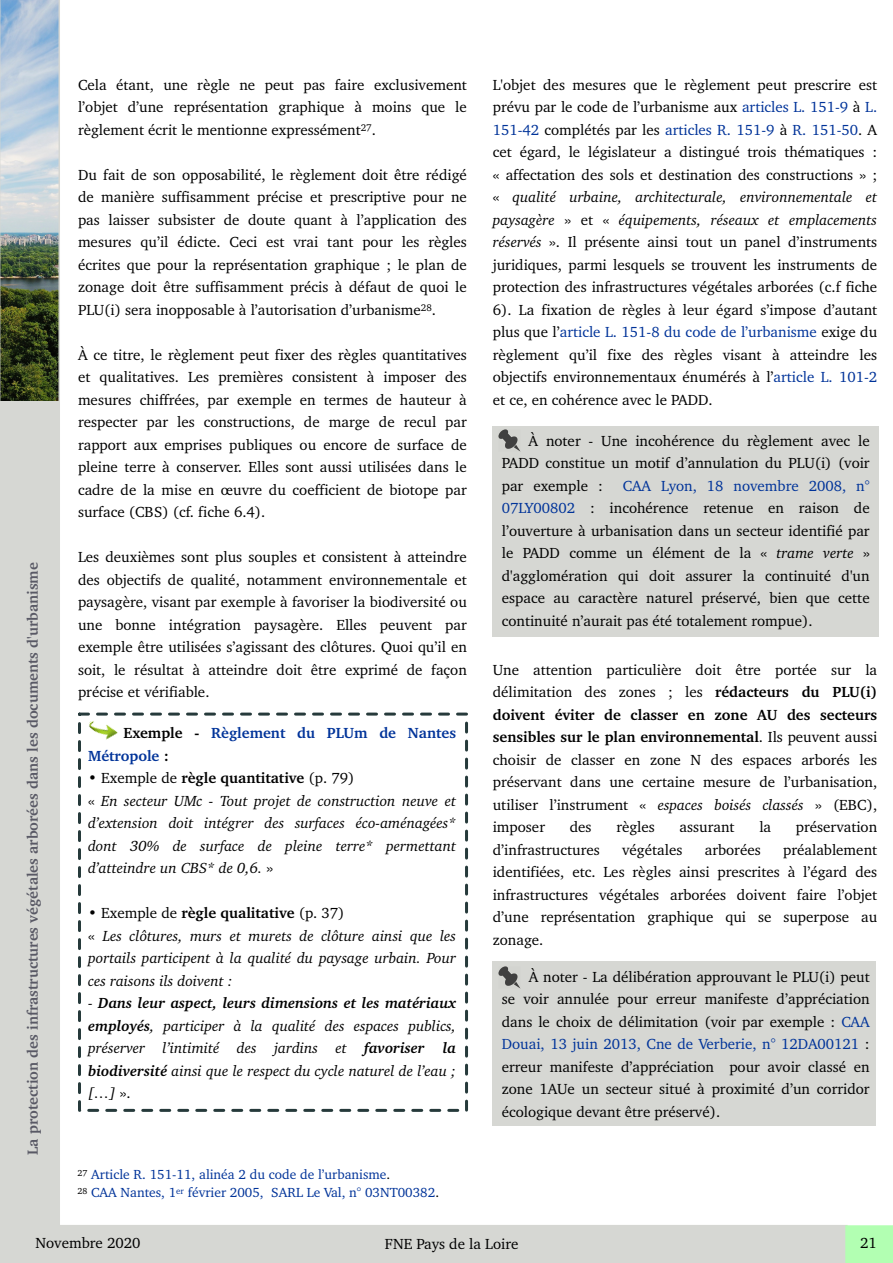
<style>
.page{position:relative;width:893px;height:1263px;background:#fff}
.page>*{position:absolute;margin:0;border:0;box-sizing:border-box;transform-origin:0 0}
.t1{font:15px/22.5px "Charter BT";color:#000;text-align:justify}
.t2{font:italic 15px/22.5px "Charter BT";color:#000}
.t3{font:700 15px "Charter BT";color:#595965}
.t4{font:700 15px/22.5px "Charter BT";color:#039}
.t5{font:13.5px/18px "Charter BT";color:#039}
.s1{color:#000}
.s2{font-style:normal}
.s3{font-weight:700;font-style:normal}
.s4{font-weight:700}
.s5{color:#039}
.s6{font-style:italic}
</style>
<div class="page">
<svg style="left:0;top:0;width:60px;height:1263px;background:#bec3bf"></svg>
<img style="left:89px;top:721px;width:29px;height:19px">
<div style="left:492px;top:962px;width:384px;height:164px;background:#d6d7d3"></div>
<img style="left:498px;top:967px;width:22px;height:21px">
<div style="left:492px;top:426px;width:386px;height:210px;background:#d6d7d3"></div>
<img style="left:499px;top:429px;width:21px;height:22px">
<div style="left:78px;top:712px;width:390px;height:400px;border:3px dashed #263a3b"></div>
<div style="left:56px;top:1225px;width:837px;height:38px;background:#d6d7d3"></div>
<p class="t3" style="left:27px;top:1155px;width:594px;rotate:-90deg">La protection des infrastructures végétales arborées dans les documents d'urbanisme</p>
<p class="t1" style="left:78px;top:74px;width:390px">Cela étant, une règle ne peut pas faire exclusivement l’objet d’une représentation graphique à moins que le règlement écrit le mentionne expressément<sup>27</sup>.</p>
<p class="t1" style="left:78px;top:164px;width:390px">Du fait de son opposabilité, le règlement doit être rédigé de manière suffisamment précise et prescriptive pour ne pas laisser subsister de doute quant à l’application des mesures qu’il édicte. Ceci est vrai tant pour les règles écrites que pour la représentation graphique ; le plan de zonage doit être suffisamment précis à défaut de quoi le PLU(i) sera inopposable à l’autorisation d’urbanisme<sup>28</sup>.</p>
<p class="t1" style="left:78px;top:344px;width:390px">À ce titre, le règlement peut fixer des règles quantitatives et qualitatives. Les premières consistent à imposer des mesures chiffrées, par exemple en termes de hauteur à respecter par les constructions, de marge de recul par rapport aux emprises publiques ou encore de surface de pleine terre à conserver. Elles sont aussi utilisées dans le cadre de la mise en œuvre du coefficient de biotope par surface (CBS) (cf. fiche 6.4).</p>
<p class="t1" style="left:78px;top:547px;width:390px">Les deuxièmes sont plus souples et consistent à atteindre des objectifs de qualité, notamment environnementale et paysagère, visant par exemple à favoriser la biodiversité ou une bonne intégration paysagère. Elles peuvent par exemple être utilisées s’agissant des clôtures. Quoi qu’il en soit, le résultat à atteindre doit être exprimé de façon précise et vérifiable.</p>
<p class="t4" style="left:88px;top:723px;width:369px;text-indent:35px"><span class="s1">Exemple -</span> Règlement du PLUm de Nantes<br>Métropole <span class="s1">:</span></p>
<p class="t2" style="left:88px;top:768px;width:369px"><span class="s2">• Exemple de</span> <span class="s3">règle quantitative</span> <span class="s2">(p. 79)<br>«</span> En secteur UMc - Tout projet de construction neuve et d’extension doit intégrer des surfaces éco-aménagées* dont 30% de surface de pleine terre* permettant d’atteindre un CBS* de 0,6. <span class="s2">»</span></p>
<p class="t2" style="left:88px;top:903px;width:369px"><span class="s2">• Exemple de</span> <span class="s3">règle qualitative</span> <span class="s2">(p. 37)<br>«</span> Les clôtures, murs et murets de clôture ainsi que les portails participent à la qualité du paysage urbain. Pour ces raisons ils doivent :</p>
<p class="t2" style="left:88px;top:993px;width:369px;text-align:justify">- <span class="s4">Dans leur aspect, leurs dimensions et les matériaux employés</span>, participer à la qualité des espaces publics, préserver l’intimité des jardins et <span class="s4">favoriser la biodiversité</span> ainsi que le respect du cycle naturel de l’eau ; […] <span class="s2">».</span></p>
<p class="t5" style="left:78px;top:1167px;width:363px"><sup>27</sup> Article R. 151-11, alinéa 2 du code de l’urbanisme<span class="s1">.<br></span><sup>28</sup> CAA Nantes, 1<sup>er</sup> février 2005, SARL Le Val, n° 03NT00382<span class="s1">.</span></p>
<p class="t1" style="left:493px;top:75px;width:386px">L'objet des mesures que le règlement peut prescrire est prévu par le code de l’urbanisme aux <span class="s5">articles L. 151-9</span> à <span class="s5">L.<br>151-42</span> complétés par les <span class="s5">articles R. 151-9</span> à <span class="s5">R. 151-50</span>. A cet égard, le législateur a distingué trois thématiques : « affectation des sols et destination des constructions » ; « <span class="s6">qualité urbaine, architecturale, environnementale et paysagère</span> » et « <span class="s6">équipements, réseaux et emplacements réservés</span> ». Il présente ainsi tout un panel d’instruments juridiques, parmi lesquels se trouvent les instruments de protection des infrastructures végétales arborées (c.f fiche 6). La fixation de règles à leur égard s’impose d’autant plus que l’<span class="s5">article L. 151-8 du code de l’urbanisme</span> exige du règlement qu’il fixe des règles visant à atteindre les objectifs environnementaux énumérés à l’<span class="s5">article L. 101-2 </span>et ce, en cohérence avec le PADD.</p>
<p class="t1" style="left:502px;top:431px;width:369px;text-indent:27px">À noter - Une incohérence du règlement avec le PADD constitue un motif d’annulation du PLU(i) (voir par exemple :</p>
<p class="t1" style="left:502px;top:476px;width:369px;text-indent:121px"><span class="s5">CAA Lyon, 18 novembre 2008, n° 07LY00802</span> : incohérence retenue en raison de l’ouverture à urbanisation dans un secteur identifié par le PADD comme un élément de la « <span class="s6">trame verte</span> » d'agglomération qui doit assurer la continuité d'un espace au caractère naturel préservé, bien que cette continuité n’aurait pas été totalement rompue).</p>
<p class="t1" style="left:493px;top:660px;width:386px">Une attention particulière doit être portée sur la délimitation des zones ; les <span class="s4">rédacteurs du PLU(i) doivent éviter de classer en zone AU des secteurs sensibles sur le plan environnemental</span>. Ils peuvent aussi choisir de classer en zone N des espaces arborés les préservant dans une certaine mesure de l’urbanisation, utiliser l’instrument « <span class="s6">espaces boisés classés</span> » (EBC), imposer</p>
<p class="t1" style="left:570px;top:817px;width:23px">des</p>
<p class="t1" style="left:616px;top:817px;width:40px">règles</p>
<p class="t1" style="left:680px;top:817px;width:57px">assurant</p>
<p class="t1" style="left:759px;top:817px;width:13px">la</p>
<p class="t1" style="left:796px;top:817px;width:83px">préservation</p>
<p class="t1" style="left:493px;top:840px;width:108px">d’infrastructures</p>
<p class="t1" style="left:622px;top:840px;width:62px">végétales</p>
<p class="t1" style="left:705px;top:840px;width:57px">arborées</p>
<p class="t1" style="left:493px;top:840px;width:386px;text-indent:290px">préalablement identifiées, etc. Les règles ainsi prescrites à l’égard des infrastructures végétales arborées doivent faire l’objet d’une représentation graphique qui se superpose au zonage.</p>
<p class="t1" style="left:502px;top:967px;width:369px;text-indent:27px">À noter - La délibération approuvant le PLU(i) peut se voir annulée pour erreur manifeste d’appréciation dans le choix de délimitation (voir par exemple : <span class="s5">CAA Douai, 13 juin 2013, Cne de Verberie, n° 12DA00121</span> : erreur manifeste d’appréciation pour avoir classé en zone 1AUe un secteur situé à proximité d’un corridor écologique devant être préservé).</p>
<p class="t1" style="left:35px;top:1232px;width:106px">Novembre 2020</p>
<p class="t1" style="left:385px;top:1234px;width:135px">FNE Pays de la Loire</p>
<p class="t1" style="left:860px;top:1233px;width:18px">21</p>
</div>
